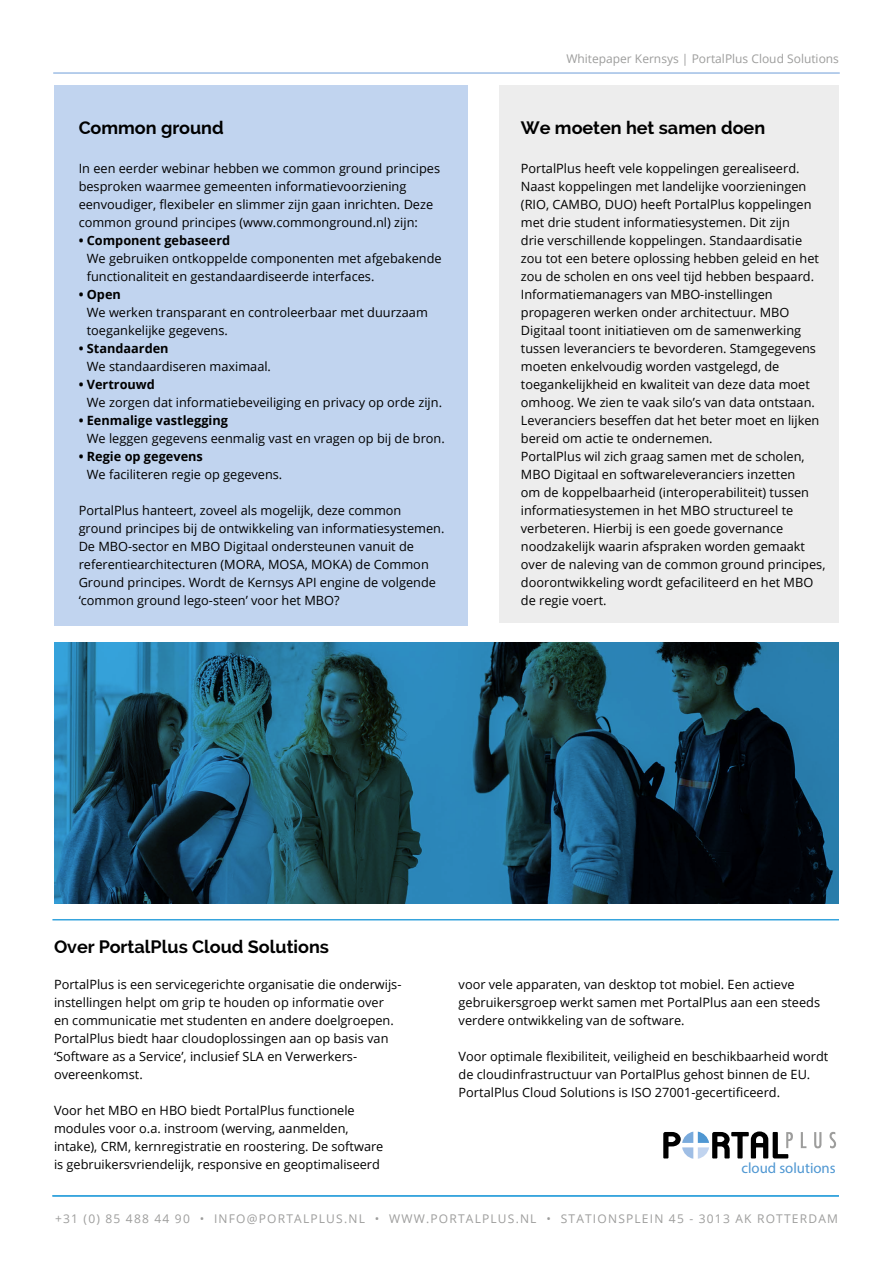
<style>
.page{position:relative;width:893px;height:1263px;background:#fff}
.page>*{position:absolute;margin:0;border:0;box-sizing:border-box;transform-origin:0 0}
.t1{font:700 18px "Raleway";color:#000}
.t2{font:15px "Myriad Pro";color:#4f97d2}
.t3{font:12.75px/18px "Open Sans";color:#000}
.t4{font:700 12.75px "Open Sans";color:#000}
.t5{font:12px "Open Sans";letter-spacing:.1em;color:#9d9d9c}
.t6{font:12px "Open Sans";color:#9d9d9c}
</style>
<div class="page">
<div style="left:54px;top:85px;width:414px;height:540px;background:#c1d4ef"></div>
<div style="left:500px;top:85px;width:339px;height:538px;background:#ededed"></div>
<hr style="left:53px;top:72px;width:787px;height:2px;background:#9fbee5">
<hr style="left:52px;top:1195px;width:787px;height:1px;background:#36a4dd">
<hr style="left:52px;top:919px;width:787px;height:1px;background:#36a4dd">
<svg style="left:54px;top:642px;width:785px;height:262px;background:#1b4f68"></svg>
<svg style="left:801px;top:1132px;width:5px;height:16px"></svg>
<svg style="left:814px;top:1132px;width:7px;height:16px"></svg>
<svg style="left:829px;top:1132px;width:7px;height:16px"></svg>
<svg style="left:663px;top:1131px;width:130px;height:28px"></svg>
<h1 class="t1" style="left:79px;top:117px;width:147px">Common ground</h1>
<p class="t3" style="left:79px;top:159px;width:363px">In een eerder webinar hebben we common ground principes besproken waarmee gemeenten informatievoorziening eenvoudiger, flexibeler en slimmer zijn gaan inrichten. Deze common ground principes (www.commonground.nl) zijn:</p>
<p class="t4" style="left:79px;top:231px;width:153px">• Component gebaseerd</p>
<p class="t3" style="left:87px;top:249px;width:356px">We gebruiken ontkoppelde componenten met afgebakende functionaliteit en gestandaardiseerde interfaces.</p>
<p class="t4" style="left:79px;top:285px;width:44px">• Open</p>
<p class="t3" style="left:87px;top:303px;width:343px">We werken transparant en controleerbaar met duurzaam toegankelijke gegevens.</p>
<p class="t4" style="left:79px;top:339px;width:91px">• Standaarden</p>
<p class="t3" style="left:87px;top:357px;width:186px">We standaardiseren maximaal.</p>
<p class="t4" style="left:79px;top:375px;width:78px">• Vertrouwd</p>
<p class="t3" style="left:87px;top:393px;width:357px">We zorgen dat informatiebeveiliging en privacy op orde zijn.</p>
<p class="t4" style="left:79px;top:411px;width:151px">• Eenmalige vastlegging</p>
<p class="t3" style="left:87px;top:429px;width:360px">We leggen gegevens eenmalig vast en vragen op bij de bron.</p>
<p class="t4" style="left:79px;top:447px;width:126px">• Regie op gegevens</p>
<p class="t3" style="left:87px;top:465px;width:197px">We faciliteren regie op gegevens.</p>
<p class="t3" style="left:79px;top:501px;width:367px">PortalPlus hanteert, zoveel als mogelijk, deze common ground principes bij de ontwikkeling van informatiesystemen.<br>De MBO-sector en MBO Digitaal ondersteunen vanuit de referentiearchitecturen (MORA, MOSA, MOKA) de Common Ground principes. Wordt de Kernsys API engine de volgende ‘common ground lego-steen’ voor het MBO?</p>
<p class="t6" style="left:566px;top:51px;width:274px">Whitepaper Kernsys | PortalPlus Cloud Solutions</p>
<h1 class="t1" style="left:521px;top:117px;width:246px">We moeten het samen doen</h1>
<p class="t3" style="left:521px;top:159px;width:306px">PortalPlus heeft vele koppelingen gerealiseerd.<br>Naast koppelingen met landelijke voorzieningen (RIO, CAMBO, DUO) heeft PortalPlus koppelingen met drie student informatiesystemen. Dit zijn<br>drie verschillende koppelingen. Standaardisatie zou tot een betere oplossing hebben geleid en het zou de scholen en ons veel tijd hebben bespaard.<br>Informatiemanagers van MBO-instellingen propageren werken onder architectuur. MBO Digitaal toont initiatieven om de samenwerking tussen leveranciers te bevorderen. Stamgegevens moeten enkelvoudig worden vastgelegd, de toegankelijkheid en kwaliteit van deze data moet omhoog. We zien te vaak silo’s van data ontstaan.<br>Leveranciers beseffen dat het beter moet en lijken bereid om actie te ondernemen.<br>PortalPlus wil zich graag samen met de scholen, MBO Digitaal en softwareleveranciers inzetten<br>om de koppelbaarheid (interoperabiliteit) tussen informatiesystemen in het MBO structureel te verbeteren. Hierbij is een goede governance noodzakelijk waarin afspraken worden gemaakt over de naleving van de common ground principes, doorontwikkeling wordt gefaciliteerd en het MBO de regie voert.</p>
<h1 class="t1" style="left:54px;top:936px;width:276px">Over PortalPlus Cloud Solutions</h1>
<p class="t3" style="left:54px;top:974px;width:349px">PortalPlus is een servicegerichte organisatie die onderwijs&shy;instellingen helpt om grip te houden op informatie over en communicatie met studenten en andere doelgroepen.<br>PortalPlus biedt haar cloudoplossingen aan op basis van ‘Software as a Service’, inclusief SLA en Verwerkers&shy;overeenkomst.</p>
<p class="t3" style="left:54px;top:1100px;width:331px">Voor het MBO en HBO biedt PortalPlus functionele modules voor o.a. instroom (werving, aanmelden, intake), CRM, kernregistratie en roostering. De software is gebruikersvriendelijk, responsive en geoptimaliseerd</p>
<p class="t3" style="left:459px;top:974px;width:363px">voor vele apparaten, van desktop tot mobiel. Een actieve gebruikersgroep werkt samen met PortalPlus aan een steeds verdere ontwikkeling van de software.</p>
<p class="t3" style="left:459px;top:1047px;width:371px">Voor optimale flexibiliteit, veiligheid en beschikbaarheid wordt de cloudinfrastructuur van PortalPlus gehost binnen de EU.<br>PortalPlus Cloud Solutions is ISO 27001-gecertificeerd.</p>
<p class="t2" style="left:741px;top:1159px;width:96px">cloud solutions</p>
<p class="t5" style="left:55px;top:1210px;width:784px">+31 (0) 85 488 44 90 • INFO@PORTALPLUS.NL • WWW.PORTALPLUS.NL • STATIONSPLEIN 45 - 3013 AK ROTTERDAM</p>
</div>
